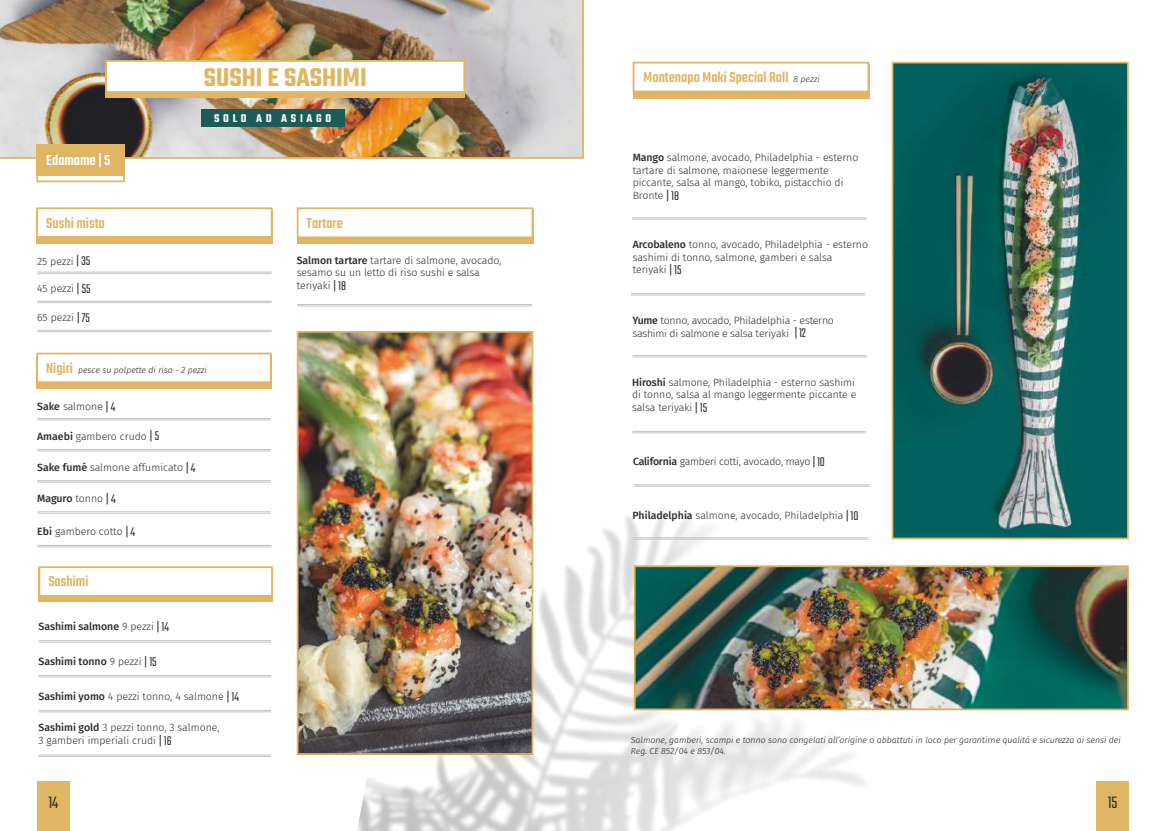
<style>
.page{position:relative;width:1166px;height:831px;background:#fff}
.page>*{position:absolute;margin:0;border:0;box-sizing:border-box;transform-origin:0 0}
.t1{font:600 28px "Teko";color:#e0b563}
.t2{font:300 18.38px "Teko";color:#2b2b2a}
.t3{font:500 15.75px "Teko";color:#e0b563}
.t4{font:500 15.75px "Teko";color:#fff}
.t5{font:600 12.25px "Teko";letter-spacing:.3em;color:#fff}
.t6{font:300 10.5px/12.6px "Fira Sans";letter-spacing:-.005em;color:#2b2b2a}
.t7{font:500 10.5px "Fira Sans";color:#2b2b2a}
.t8{font:italic 300 8.75px/10.5px "Fira Sans";color:#1d1d1d}
.s1{font-family:"Teko";font-size:14px}
.s2{font-weight:500}
.s3{font-family:"Teko";font-weight:500;font-style:normal;font-size:15.75px;color:#e0b563}
.s4{font-weight:300}
.s5{font-family:"Teko";font-weight:300;font-size:14px}
.s6{font-family:"Fira Sans";font-weight:300;font-style:italic;font-size:8.75px;color:#2b2b2a}
</style>
<div class="page">
<div style="left:37px;top:781px;width:32px;height:50px;background:#e0b563"></div>
<div style="left:1096px;top:781px;width:33px;height:50px;background:#e0b563"></div>
<img style="left:357px;top:435px;width:580px;height:396px">
<img style="left:0;top:0;width:584px;height:159px">
<div style="left:36px;top:144px;width:89px;height:31px;background:#e0b563"></div>
<div style="left:36px;top:151px;width:89px;height:31px;border:2px solid #e0b563"></div>
<div style="left:105px;top:67px;width:360px;height:31px;background:#e0b563"></div>
<div style="left:105px;top:60px;width:360px;height:33px;background:#fff;border:2px solid #e0b563"></div>
<hr style="left:37px;top:272px;width:235px;height:1px;background:#c4c4c4">
<hr style="left:37px;top:273px;width:235px;height:1px;background:#c4c4c4">
<hr style="left:37px;top:418px;width:234px;height:1px;background:#c4c4c4">
<hr style="left:37px;top:420px;width:234px;height:1px;background:#c4c4c4">
<hr style="left:37px;top:301px;width:235px;height:1px;background:#c4c4c4">
<hr style="left:37px;top:302px;width:235px;height:1px;background:#c4c4c4">
<hr style="left:37px;top:449px;width:234px;height:1px;background:#c4c4c4">
<hr style="left:37px;top:451px;width:234px;height:1px;background:#c4c4c4">
<hr style="left:37px;top:545px;width:235px;height:1px;background:#c4c4c4">
<hr style="left:37px;top:547px;width:235px;height:1px;background:#c4c4c4">
<hr style="left:37px;top:330px;width:235px;height:1px;background:#c4c4c4">
<hr style="left:37px;top:332px;width:235px;height:1px;background:#c4c4c4">
<hr style="left:37px;top:480px;width:234px;height:1px;background:#c4c4c4">
<hr style="left:37px;top:482px;width:234px;height:1px;background:#c4c4c4">
<hr style="left:37px;top:512px;width:234px;height:1px;background:#c4c4c4">
<hr style="left:37px;top:513px;width:234px;height:1px;background:#c4c4c4">
<div style="left:36px;top:210px;width:236px;height:33px;background:#e0b563"></div>
<div style="left:39px;top:568px;width:234px;height:34px;background:#e0b563"></div>
<div style="left:36px;top:355px;width:236px;height:34px;background:#e0b563"></div>
<div style="left:36px;top:207px;width:236px;height:31px;background:#fff;border:2px solid #e0b563"></div>
<div style="left:39px;top:566px;width:234px;height:31px;background:#fff;border:2px solid #e0b563"></div>
<div style="left:36px;top:353px;width:236px;height:30px;background:#fff;border:2px solid #e0b563"></div>
<hr style="left:39px;top:640px;width:232px;height:1px;background:#c4c4c4">
<hr style="left:39px;top:642px;width:232px;height:1px;background:#c4c4c4">
<hr style="left:39px;top:755px;width:232px;height:1px;background:#c4c4c4">
<hr style="left:39px;top:756px;width:232px;height:1px;background:#c4c4c4">
<hr style="left:39px;top:675px;width:232px;height:1px;background:#c4c4c4">
<hr style="left:39px;top:677px;width:232px;height:1px;background:#c4c4c4">
<hr style="left:39px;top:710px;width:232px;height:1px;background:#c4c4c4">
<hr style="left:39px;top:712px;width:232px;height:1px;background:#c4c4c4">
<div style="left:297px;top:210px;width:236px;height:34px;background:#e0b563"></div>
<div style="left:297px;top:207px;width:236px;height:31px;background:#fff;border:2px solid #e0b563"></div>
<hr style="left:297px;top:304px;width:235px;height:1px;background:#c4c4c4">
<hr style="left:297px;top:306px;width:235px;height:1px;background:#c4c4c4">
<img style="left:300px;top:334px;width:230px;height:418px">
<div style="left:297px;top:331px;width:236px;height:424px;border:2px solid #e0b563"></div>
<hr style="left:631px;top:293px;width:234px;height:1px;background:#c4c4c4">
<hr style="left:631px;top:295px;width:234px;height:1px;background:#c4c4c4">
<hr style="left:632px;top:218px;width:234px;height:1px;background:#c4c4c4">
<hr style="left:632px;top:219px;width:234px;height:1px;background:#c4c4c4">
<div style="left:633px;top:64px;width:236px;height:34px;background:#e0b563"></div>
<div style="left:633px;top:62px;width:236px;height:30px;background:#fff;border:2px solid #e0b563"></div>
<hr style="left:632px;top:431px;width:233px;height:1px;background:#c4c4c4">
<hr style="left:632px;top:433px;width:233px;height:1px;background:#c4c4c4">
<hr style="left:632px;top:355px;width:235px;height:1px;background:#c4c4c4">
<hr style="left:632px;top:357px;width:235px;height:1px;background:#c4c4c4">
<hr style="left:634px;top:485px;width:235px;height:1px;background:#c4c4c4">
<hr style="left:634px;top:486px;width:235px;height:1px;background:#c4c4c4">
<hr style="left:633px;top:538px;width:235px;height:1px;background:#c4c4c4">
<hr style="left:633px;top:539px;width:235px;height:1px;background:#c4c4c4">
<img style="left:894px;top:65px;width:232px;height:471px">
<div style="left:891px;top:62px;width:238px;height:477px;border:2px solid #e0b563"></div>
<div style="left:201px;top:109px;width:144px;height:18px;background:#1c5c58"></div>
<img style="left:637px;top:568px;width:489px;height:139px">
<div style="left:634px;top:565px;width:495px;height:145px;border:2px solid #d8ac56"></div>
<h1 class="t1" style="left:204px;top:60px;width:164px">SUSHI E SASHIMI</h1>
<h3 class="t4" style="left:46px;top:151px;width:66px">Edamame | 5</h3>
<h3 class="t3" style="left:46px;top:214px;width:60px">Sushi misto</h3>
<p class="t6" style="left:37px;top:254px;width:55px">25 pezzi <span class="s1">| 35</span></p>
<p class="t6" style="left:37px;top:282px;width:55px">45 pezzi <span class="s1">| 55</span></p>
<p class="t6" style="left:37px;top:311px;width:54px">65 pezzi <span class="s1">| 75</span></p>
<p class="t5" style="left:214px;top:110px;width:118px">SOLO AD ASIAGO</p>
<h3 class="t3" style="left:307px;top:214px;width:38px">Tartare</h3>
<p class="t6" style="left:297px;top:254px;width:206px"><span class="s2">Salmon tartare</span> tartare di salmone, avocado, sesamo su un letto di riso sushi e salsa teriyaki <span class="s1">| 18</span></p>
<p class="t8" style="left:46px;top:365px;width:162px"><span class="s3">Nigiri</span> pesce su polpette di riso - 2 pezzi</p>
<p class="t6" style="left:37px;top:400px;width:80px"><span class="s2">Sake</span> salmone <span class="s1">| 4</span></p>
<p class="t6" style="left:37px;top:429px;width:124px"><span class="s2">Amaebi</span> gambero crudo <span class="s1">| 5</span></p>
<p class="t6" style="left:37px;top:461px;width:160px"><span class="s2">Sake fumé</span> salmone affumicato <span class="s1">| 4</span></p>
<p class="t7" style="left:37px;top:490px;width:80px">Maguro <span class="s4">tonno</span> <span class="s5">| 4</span></p>
<p class="t6" style="left:37px;top:525px;width:99px"><span class="s2">Ebi</span> gambero cotto <span class="s1">| 4</span></p>
<h3 class="t3" style="left:48px;top:572px;width:42px">Sashimi</h3>
<p class="t7" style="left:39px;top:618px;width:132px">Sashimi salmone <span class="s4">9 pezzi</span> <span class="s5">| 14</span></p>
<p class="t7" style="left:39px;top:653px;width:120px">Sashimi tonno <span class="s4">9 pezzi</span> <span class="s5">| 15</span></p>
<p class="t6" style="left:39px;top:690px;width:202px"><span class="s2">Sashimi yomo</span> 4 pezzi tonno, 4 salmone <span class="s1">| 14</span></p>
<p class="t6" style="left:39px;top:721px;width:183px"><span class="s2">Sashimi gold</span> 3 pezzi tonno, 3 salmone,<br>3 gamberi imperiali crudi <span class="s1">| 16</span></p>
<h3 class="t3" style="left:643px;top:68px;width:178px">Montenapo Maki Special Roll <span class="s6">8 pezzi</span></h3>
<p class="t6" style="left:633px;top:151px;width:227px"><span class="s2">Mango</span> salmone, avocado, Philadelphia - esterno tartare di salmone, maionese leggermente piccante, salsa al mango, tobiko, pistacchio di Bronte <span class="s1">| 18</span></p>
<p class="t6" style="left:633px;top:238px;width:237px"><span class="s2">Arcobaleno</span> tonno, avocado, Philadelphia - esterno sashimi di tonno, salmone, gamberi e salsa teriyaki <span class="s1">| 15</span></p>
<p class="t6" style="left:632px;top:314px;width:203px"><span class="s2">Yume</span> tonno, avocado, Philadelphia - esterno sashimi di salmone e salsa teriyaki <span class="s1">| 12</span></p>
<p class="t6" style="left:632px;top:376px;width:226px"><span class="s2">Hiroshi</span> salmone, Philadelphia - esterno sashimi di tonno, salsa al mango leggermente piccante e salsa teriyaki <span class="s1">| 15</span></p>
<p class="t6" style="left:633px;top:455px;width:193px"><span class="s2">California</span> gamberi cotti, avocado, mayo <span class="s1">| 10</span></p>
<p class="t6" style="left:633px;top:509px;width:227px"><span class="s2">Philadelphia</span> salmone, avocado, Philadelphia <span class="s1">| 10</span></p>
<p class="t8" style="left:631px;top:735px;width:491px">Salmone, gamberi, scampi e tonno sono congelati all’origine o abbattuti in loco per garantirne qualità e sicurezza ai sensi dei<br>Reg. CE 852/04 e 853/04.</p>
<h2 class="t2" style="left:48px;top:793px;width:11px">14</h2>
<h2 class="t2" style="left:1108px;top:793px;width:11px">15</h2>
</div>
